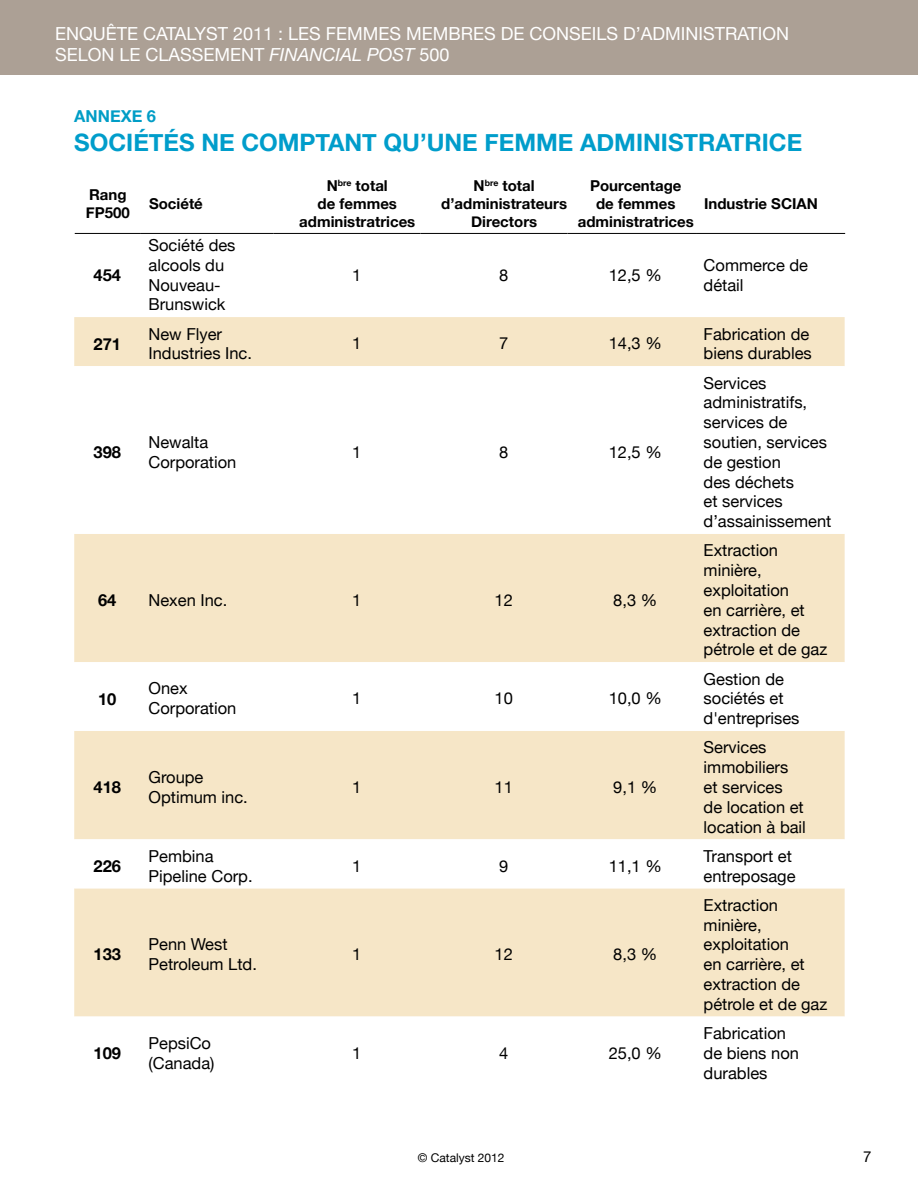
<style>
.page{position:relative;width:918px;height:1188px;background:#fff}
.page>*{position:absolute;margin:0;border:0;box-sizing:border-box;transform-origin:0 0}
.t1{font:700 24px "Helvetica Neue";color:#009dcb}
.t2{font:18px/21px "Helvetica Neue";color:#fff}
.t3{font:16.5px/19.8px "Helvetica Neue";color:#000}
.t4{font:700 16.5px "Helvetica Neue";color:#000}
.t5{font:700 16.5px "Helvetica Neue";color:#009dc6}
.t6{font:700 15px/18px "Helvetica Neue";color:#000;text-align:center}
.t7{font:15px "Helvetica Neue";color:#000}
.t8{font:12px "Helvetica Neue";color:#000}
.s1{font-style:italic}
</style>
<div class="page">
<div style="left:0;top:0;width:918px;height:74px;background:#aca095"></div>
<div style="left:74px;top:317px;width:771px;height:49px;background:#f6e6c7"></div>
<svg style="left:74px;top:534px;width:771px;height:483px;fill:#f6e6c7"></svg>
<hr style="left:75px;top:233px;width:66px;height:1px;background:#000">
<hr style="left:141px;top:233px;width:133px;height:1px;background:#000">
<hr style="left:274px;top:233px;width:147px;height:1px;background:#000">
<hr style="left:421px;top:233px;width:147px;height:1px;background:#000">
<hr style="left:568px;top:233px;width:128px;height:1px;background:#000">
<hr style="left:696px;top:233px;width:149px;height:1px;background:#000">
<p class="t2" style="left:55px;top:22px;width:736px">Enquête Catalyst 2011 : Les femmes membres de conseils d’administration selon le classement <span class="s1">FINANCIAL POST</span> 500</p>
<p class="t5" style="left:74px;top:101px;width:83px">ANNEXE 6</p>
<h1 class="t1" style="left:74px;top:120px;width:729px">SOCIÉTÉS NE COMPTANT QU’UNE FEMME ADMINISTRATRICE</h1>
<p class="t6" style="left:86px;top:185px;width:45px;text-align:left">Rang<br>FP500</p>
<p class="t6" style="left:149px;top:194px;width:55px">Société</p>
<p class="t4" style="left:94px;top:260px;width:29px">454</p>
<p class="t3" style="left:148px;top:234px;width:89px">Société des alcools du<br>Nouveau-<br>Brunswick</p>
<p class="t6" style="left:299px;top:176px;width:118px">N<sup>bre</sup> total<br>de femmes administratrices</p>
<p class="t6" style="left:441px;top:176px;width:127px">N<sup>bre</sup> total d’administrateurs<br>Directors</p>
<p class="t6" style="left:578px;top:176px;width:118px">Pourcentage<br>de femmes administratrices</p>
<p class="t6" style="left:704px;top:194px;width:115px">Industrie SCIAN</p>
<p class="t3" style="left:352px;top:264px;width:11px">1</p>
<p class="t3" style="left:499px;top:264px;width:11px">8</p>
<p class="t3" style="left:609px;top:264px;width:55px">12,5 %</p>
<p class="t3" style="left:704px;top:254px;width:106px">Commerce de détail</p>
<p class="t4" style="left:94px;top:329px;width:29px">271</p>
<p class="t3" style="left:148px;top:323px;width:105px">New Flyer<br>Industries Inc.</p>
<p class="t3" style="left:352px;top:333px;width:11px">1</p>
<p class="t3" style="left:499px;top:333px;width:11px">7</p>
<p class="t3" style="left:609px;top:333px;width:55px">14,3 %</p>
<p class="t3" style="left:704px;top:323px;width:110px">Fabrication de biens durables</p>
<p class="t4" style="left:94px;top:437px;width:29px">398</p>
<p class="t3" style="left:148px;top:431px;width:89px">Newalta<br>Corporation</p>
<p class="t3" style="left:352px;top:441px;width:11px">1</p>
<p class="t3" style="left:499px;top:441px;width:11px">8</p>
<p class="t3" style="left:609px;top:441px;width:55px">12,5 %</p>
<p class="t4" style="left:98px;top:585px;width:20px">64</p>
<p class="t3" style="left:148px;top:589px;width:80px">Nexen Inc.</p>
<p class="t3" style="left:352px;top:589px;width:11px">1</p>
<p class="t3" style="left:495px;top:589px;width:20px">12</p>
<p class="t3" style="left:613px;top:589px;width:46px">8,3 %</p>
<p class="t4" style="left:98px;top:684px;width:20px">10</p>
<p class="t3" style="left:148px;top:678px;width:89px">Onex<br>Corporation</p>
<p class="t3" style="left:352px;top:687px;width:11px">1</p>
<p class="t3" style="left:495px;top:687px;width:20px">10</p>
<p class="t3" style="left:609px;top:687px;width:55px">10,0 %</p>
<p class="t4" style="left:94px;top:772px;width:29px">418</p>
<p class="t3" style="left:148px;top:766px;width:101px">Groupe<br>Optimum inc.</p>
<p class="t3" style="left:352px;top:776px;width:11px">1</p>
<p class="t3" style="left:495px;top:776px;width:20px">11</p>
<p class="t3" style="left:613px;top:776px;width:46px">9,1 %</p>
<p class="t3" style="left:704px;top:372px;width:129px">Services administratifs, services de soutien, services de gestion<br>des déchets<br>et services d’assainissement</p>
<p class="t3" style="left:704px;top:539px;width:125px">Extraction minière, exploitation<br>en carrière, et extraction de pétrole et de gaz</p>
<p class="t3" style="left:704px;top:668px;width:97px">Gestion de sociétés et d'entreprises</p>
<p class="t3" style="left:704px;top:736px;width:104px">Services immobiliers et services<br>de location et location à bail</p>
<p class="t4" style="left:94px;top:851px;width:29px">226</p>
<p class="t3" style="left:148px;top:845px;width:106px">Pembina<br>Pipeline Corp.</p>
<p class="t3" style="left:352px;top:855px;width:11px">1</p>
<p class="t3" style="left:499px;top:855px;width:11px">9</p>
<p class="t3" style="left:609px;top:855px;width:55px">11,1 %</p>
<p class="t3" style="left:704px;top:845px;width:93px">Transport et entreposage</p>
<p class="t4" style="left:94px;top:940px;width:29px">133</p>
<p class="t3" style="left:148px;top:933px;width:110px">Penn West<br>Petroleum Ltd.</p>
<p class="t3" style="left:352px;top:943px;width:11px">1</p>
<p class="t3" style="left:495px;top:943px;width:20px">12</p>
<p class="t3" style="left:613px;top:943px;width:46px">8,3 %</p>
<p class="t4" style="left:94px;top:1038px;width:29px">109</p>
<p class="t3" style="left:148px;top:1032px;width:68px">PepsiCo (Canada)</p>
<p class="t3" style="left:352px;top:1042px;width:11px">1</p>
<p class="t3" style="left:499px;top:1042px;width:11px">4</p>
<p class="t3" style="left:609px;top:1042px;width:55px">25,0 %</p>
<p class="t3" style="left:704px;top:894px;width:125px">Extraction minière, exploitation<br>en carrière, et extraction de pétrole et de gaz</p>
<p class="t3" style="left:704px;top:1022px;width:97px">Fabrication de biens non durables</p>
<p class="t8" style="left:418px;top:1147px;width:88px">© Catalyst 2012</p>
<p class="t7" style="left:863px;top:1144px;width:10px">7</p>
</div>
